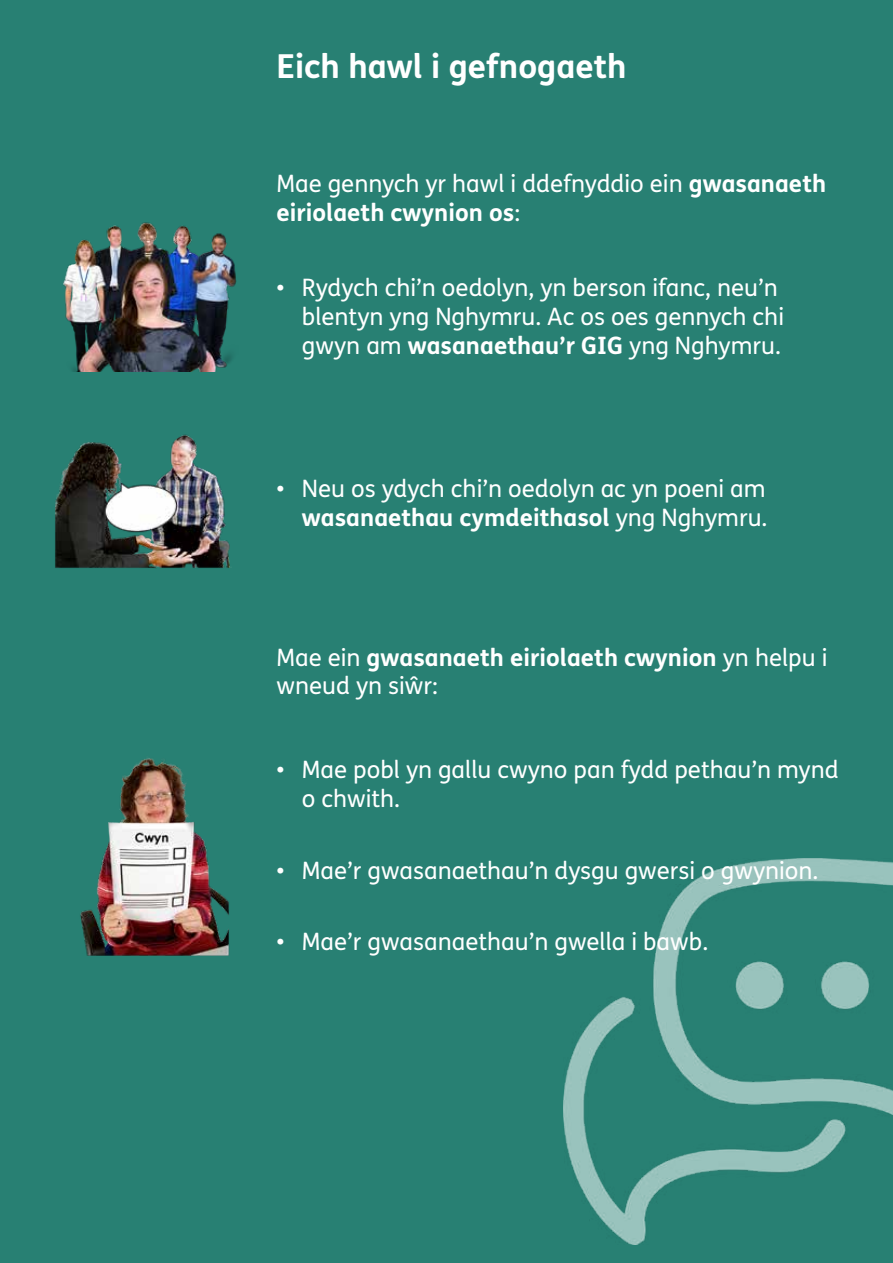
<style>
.page{position:relative;width:893px;height:1263px;background:#288073}
.page>*{position:absolute;margin:0;border:0;box-sizing:border-box;transform-origin:0 0}
.t1{font:700 33px "FS Me Pro";color:#fff}
.Bodytext{font:24px/28.8px "FS Me Pro";color:#fff}
.Bodytext-2{font:700 24px/28.8px "FS Me Pro";color:#fff}
.s1{font-weight:700}
.s2{font-weight:400}
</style>
<div class="page">
<img style="left:53px;top:412px;width:179px;height:156px">
<img style="left:53px;top:754px;width:202px;height:202px">
<img style="left:60px;top:215px;width:178px;height:156px">
<img style="left:563px;top:858px;width:330px;height:386px">
<h3 class="t1" style="left:276px;top:41px;width:352px">Eich hawl i gefnogaeth</h3>
<p class="Bodytext" style="left:276px;top:168px;width:551px">Mae gennych yr hawl i ddefnyddio ein <span class="s1">gwasanaeth eiriolaeth cwynion os</span>:</p>
<p class="Bodytext" style="left:302px;top:273px;width:484px;text-indent:-26px">• Rydych chi’n oedolyn, yn berson ifanc, neu’n blentyn yng Nghymru. Ac os oes gennych chi gwyn am <span class="s1">wasanaethau’r GIG</span> yng Nghymru.</p>
<p class="Bodytext" style="left:276px;top:474px;width:492px;text-align:right">• Neu os ydych chi’n oedolyn ac yn poeni am <span class="s1">wasanaethau cymdeithasol</span> yng Nghymru.</p>
<p class="Bodytext-2" style="left:276px;top:641px;width:553px"><span class="s2">Mae ein</span> gwasanaeth eiriolaeth cwynion <span class="s2">yn helpu i wneud yn siŵr:</span></p>
<p class="Bodytext" style="left:302px;top:755px;width:538px;text-indent:-26px">• Mae pobl yn gallu cwyno pan fydd pethau’n mynd o chwith.</p>
<p class="Bodytext" style="left:276px;top:855px;width:543px">• Mae’r gwasanaethau’n dysgu gwersi o gwynion.</p>
<p class="Bodytext" style="left:276px;top:927px;width:433px">• Mae’r gwasanaethau’n gwella i bawb.</p>
</div>
